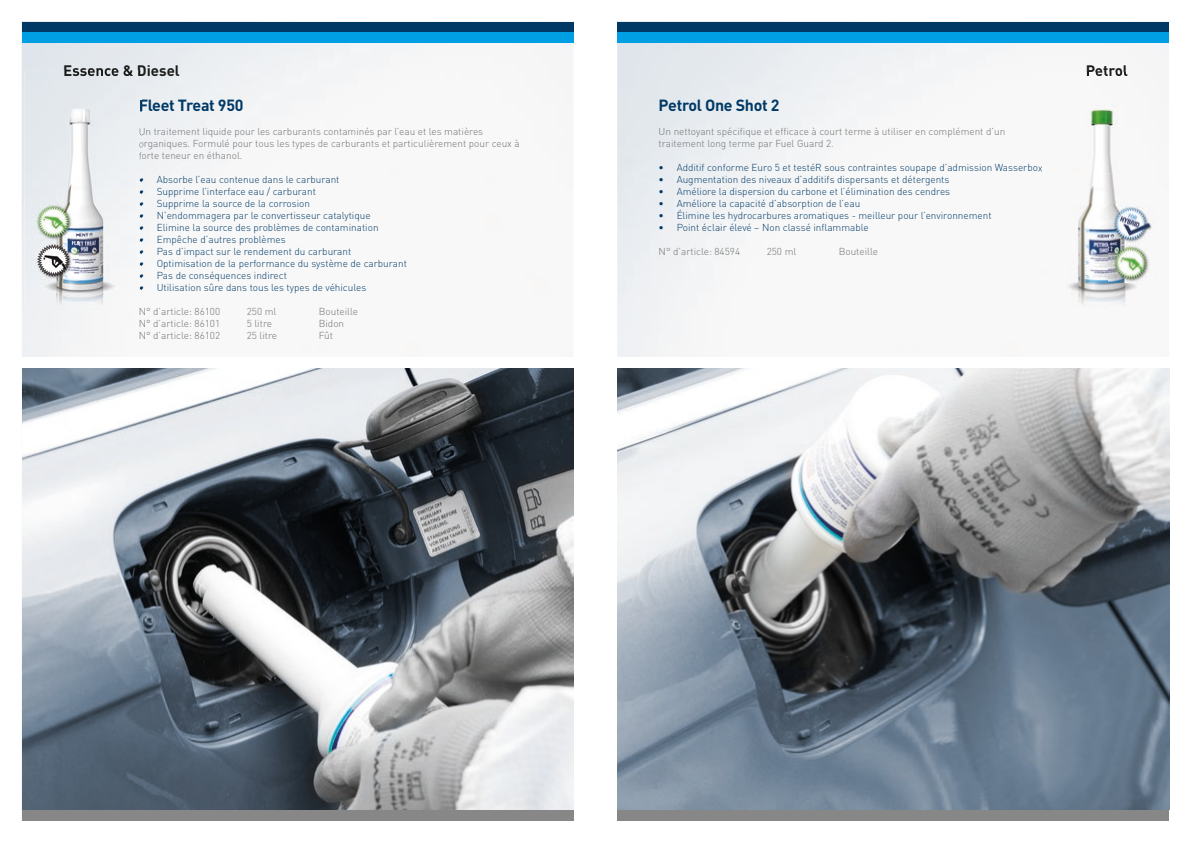
<style>
.page{position:relative;width:1191px;height:842px;background:#fff}
.page>*{position:absolute;margin:0;border:0;box-sizing:border-box;transform-origin:0 0}
.t1{font:700 16px "DIN Pro";letter-spacing:-.02em;color:#003966}
.t2{font:700 15px "DIN Pro";color:#1d1d1b}
.t3{font:300 10px "DIN Pro";color:#003966}
.t4{font:300 10px/12px "DIN Pro";color:#70706f}
</style>
<div class="page">
<img style="left:22px;top:21px;width:551px;height:336px">
<div style="left:22px;top:22px;width:551px;height:11px;background:#003966"></div>
<div style="left:617px;top:22px;width:552px;height:11px;background:#003966"></div>
<div style="left:22px;top:809px;width:551px;height:11px;background:#878787"></div>
<div style="left:617px;top:809px;width:552px;height:11px;background:#878787"></div>
<div style="left:22px;top:32px;width:551px;height:11px;background:#009fe3"></div>
<div style="left:617px;top:32px;width:552px;height:11px;background:#009fe3"></div>
<img style="left:24px;top:71px;width:117px;height:236px">
<img style="left:64px;top:71px;width:77px;height:5px">
<svg style="left:140px;top:100px;width:1px;height:12px"></svg>
<svg style="left:139px;top:128px;width:2px;height:31px"></svg>
<img style="left:31px;top:203px;width:47px;height:78px">
<img style="left:1038px;top:72px;width:118px;height:236px">
<img style="left:1087px;top:72px;width:40px;height:4px">
<svg style="left:1038px;top:164px;width:4px;height:10px"></svg>
<img style="left:1108px;top:205px;width:47px;height:78px">
<img style="left:617px;top:368px;width:552px;height:441px">
<img style="left:22px;top:368px;width:552px;height:441px">
<h2 class="t2" style="left:63px;top:60px;width:118px">Essence &amp; Diesel</h2>
<h1 class="t1" style="left:139px;top:95px;width:106px">Fleet Treat 950</h1>
<p class="t4" style="left:139px;top:125px;width:382px">Un traitement liquide pour les carburants contaminés par l’eau et les matières organiques. Formulé pour tous les types de carburants et particulièrement pour ceux à forte teneur en éthanol.</p>
<p class="t3" style="left:139px;top:173px;width:202px">• Absorbe l’eau contenue dans le carburant</p>
<p class="t3" style="left:139px;top:185px;width:179px">• Supprime l’interface eau / carburant</p>
<p class="t3" style="left:139px;top:197px;width:173px">• Supprime la source de la corrosion</p>
<p class="t3" style="left:139px;top:209px;width:233px">• N’endommagera par le convertisseur catalytique</p>
<p class="t3" style="left:139px;top:221px;width:241px">• Elimine la source des problèmes de contamination</p>
<p class="t3" style="left:139px;top:233px;width:148px">• Empêche d’autres problèmes</p>
<p class="t3" style="left:139px;top:245px;width:214px">• Pas d’impact sur le rendement du carburant</p>
<p class="t3" style="left:139px;top:257px;width:270px">• Optimisation de la performance du système de carburant</p>
<p class="t3" style="left:139px;top:269px;width:150px">• Pas de conséquences indirect</p>
<p class="t3" style="left:139px;top:281px;width:229px">• Utilisation sûre dans tous les types de véhicules</p>
<p class="t4" style="left:139px;top:305px;width:83px">N° d’article: 86100</p>
<p class="t4" style="left:247px;top:305px;width:31px">250 ml</p>
<p class="t4" style="left:319px;top:305px;width:41px">Bouteille</p>
<p class="t4" style="left:139px;top:317px;width:83px">N° d’article: 86101</p>
<p class="t4" style="left:247px;top:317px;width:27px">5 litre</p>
<p class="t4" style="left:319px;top:317px;width:27px">Bidon</p>
<p class="t4" style="left:139px;top:329px;width:83px">N° d’article: 86102</p>
<p class="t4" style="left:247px;top:329px;width:32px">25 litre</p>
<p class="t4" style="left:319px;top:329px;width:16px">Fût</p>
<h1 class="t1" style="left:658px;top:95px;width:122px">Petrol One Shot 2</h1>
<p class="t4" style="left:658px;top:125px;width:348px">Un nettoyant spécifique et efficace à court terme à utiliser en complément d’un traitement long terme par Fuel Guard 2.</p>
<p class="t3" style="left:658px;top:161px;width:385px">• Additif conforme Euro 5 et testéR sous contraintes soupape d’admission Wasserbox</p>
<p class="t3" style="left:658px;top:173px;width:292px">• Augmentation des niveaux d’additifs dispersants et détergents</p>
<p class="t3" style="left:658px;top:185px;width:293px">• Améliore la dispersion du carbone et l’élimination des cendres</p>
<p class="t3" style="left:658px;top:197px;width:203px">• Améliore la capacité d’absorption de l’eau</p>
<p class="t3" style="left:658px;top:209px;width:334px">• Élimine les hydrocarbures aromatiques - meilleur pour l’environnement</p>
<p class="t3" style="left:658px;top:221px;width:211px">• Point éclair élevé – Non classé inflammable</p>
<p class="t4" style="left:658px;top:245px;width:83px">N° d’article: 84594</p>
<p class="t4" style="left:766px;top:245px;width:31px">250 ml</p>
<p class="t4" style="left:838px;top:245px;width:41px">Bouteille</p>
<h2 class="t2" style="left:1085px;top:60px;width:44px">Petrol</h2>
</div>
